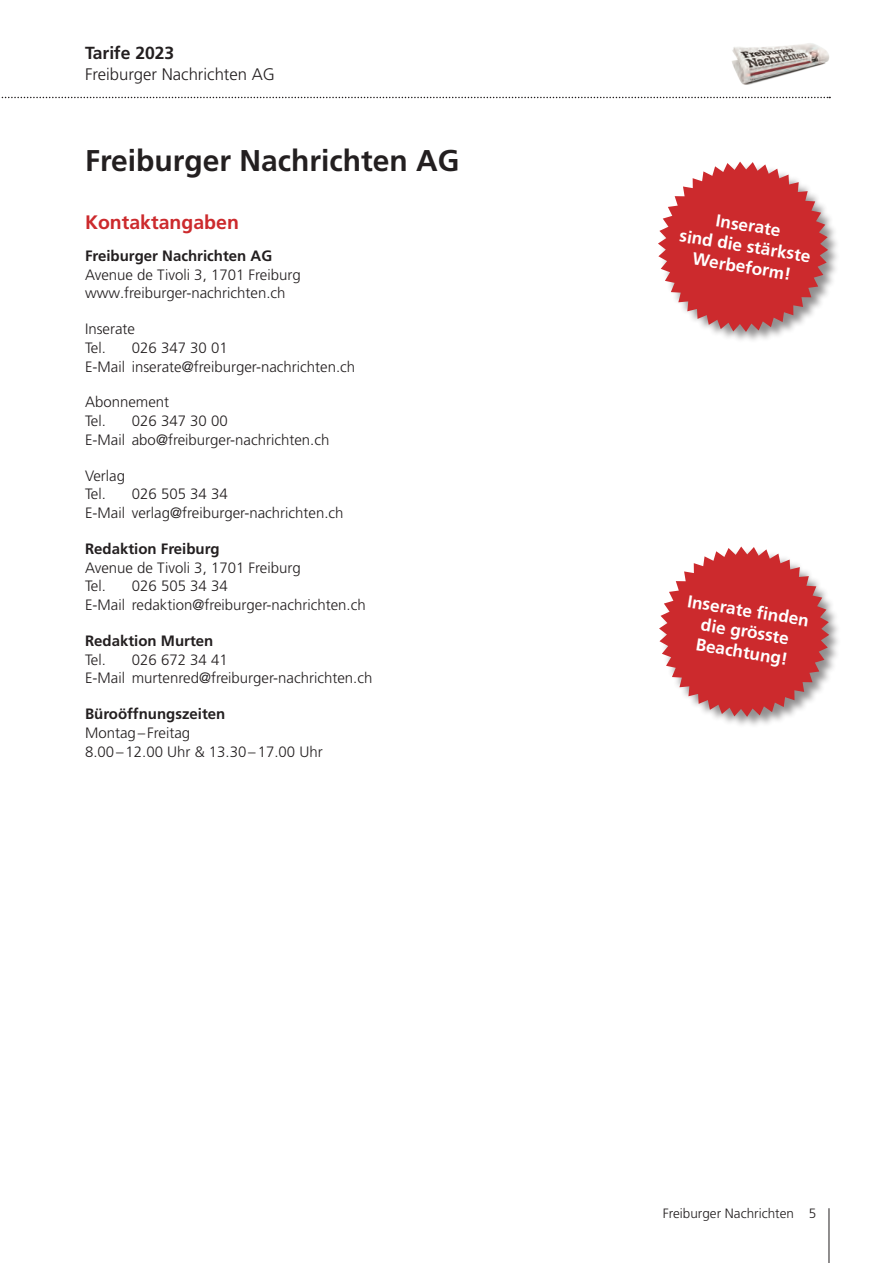
<style>
.page{position:relative;width:893px;height:1263px;background:#fff}
.page>*{position:absolute;margin:0;border:0;box-sizing:border-box;transform-origin:0 0}
.t1{font:700 30px "Frutiger LT Pro";color:#231f20}
.t2{font:700 19.5px "Frutiger LT Pro";color:#cc2a2d}
.t3{font:700 17.55px "Frutiger LT Pro";color:#231f20}
.t4{font:700 17.25px/20.7px "Frutiger LT Pro";color:#fff;text-align:center}
.t5{font:300 16.65px "Frutiger LT Pro";color:#231f20}
.t6{font:300 15px/18.8px "Frutiger LT Pro";color:#231f20}
.t7{font:700 15px "Frutiger LT Pro";color:#231f20}
.t8{font:300 13.5px "Frutiger LT Pro";color:#231f20}
</style>
<div class="page">
<hr style="left:829px;top:1208px;width:1px;height:55px;background:#231f20">
<svg style="left:1px;top:97px;width:829px;height:1px"></svg>
<img style="left:732px;top:43px;width:97px;height:42px">
<div style="left:659px;top:163px;width:182px;height:182px;background:#231f20;opacity:.5"></div>
<svg style="left:658px;top:162px;width:170px;height:170px"></svg>
<div style="left:660px;top:548px;width:182px;height:182px;background:#231f20;opacity:.5"></div>
<svg style="left:659px;top:546px;width:170px;height:171px"></svg>
<p class="t3" style="left:85px;top:43px;width:91px">Tarife 2023</p>
<p class="t5" style="left:85px;top:64px;width:191px">Freiburger Nachrichten AG</p>
<h1 class="t1" style="left:85px;top:143px;width:376px">Freiburger Nachrichten AG</h1>
<h2 class="t2" style="left:85px;top:211px;width:155px">Kontaktangaben</h2>
<p class="t7" style="left:85px;top:247px;width:189px">Freiburger Nachrichten AG</p>
<p class="t6" style="left:85px;top:265px;width:217px">Avenue de Tivoli 3, 1701 Freiburg www.freiburger-nachrichten.ch</p>
<p class="t6" style="left:85px;top:320px;width:51px">Inserate<br>Tel.</p>
<p class="t6" style="left:85px;top:338px;width:272px;text-indent:47px">026 347 30 01<br>E-Mail inserate@freiburger-nachrichten.ch</p>
<p class="t6" style="left:85px;top:393px;width:86px">Abonnement<br>Tel.</p>
<p class="t6" style="left:85px;top:412px;width:246px;text-indent:47px">026 347 30 00<br>E-Mail abo@freiburger-nachrichten.ch</p>
<p class="t6" style="left:85px;top:466px;width:42px">Verlag<br>Tel.</p>
<p class="t6" style="left:85px;top:485px;width:260px;text-indent:47px">026 505 34 34<br>E-Mail verlag@freiburger-nachrichten.ch</p>
<p class="t7" style="left:85px;top:540px;width:136px">Redaktion Freiburg</p>
<p class="t6" style="left:85px;top:558px;width:217px">Avenue de Tivoli 3, 1701 Freiburg<br>Tel.</p>
<p class="t6" style="left:85px;top:577px;width:282px;text-indent:47px">026 505 34 34<br>E-Mail redaktion@freiburger-nachrichten.ch</p>
<p class="t7" style="left:85px;top:632px;width:130px">Redaktion Murten</p>
<p class="t6" style="left:85px;top:650px;width:22px">Tel.</p>
<p class="t6" style="left:85px;top:650px;width:289px;text-indent:47px">026 672 34 41<br>E-Mail murtenred@freiburger-nachrichten.ch</p>
<p class="t7" style="left:85px;top:705px;width:142px">Büroöffnungszeiten</p>
<p class="t6" style="left:85px;top:723px;width:239px">Montag–Freitag<br>8.00–12.00 Uhr &amp; 13.30–17.00 Uhr</p>
<p class="t4" style="left:685px;top:205px;width:134px;rotate:9deg">Inserate<br>sind die stärkste<br>Werbeform!</p>
<p class="t4" style="left:689px;top:591px;width:124px;rotate:9deg">Inserate fi nden die grösste<br>Beachtung!</p>
<p class="t8" style="left:663px;top:1206px;width:155px">Freiburger Nachrichten 5</p>
</div>
